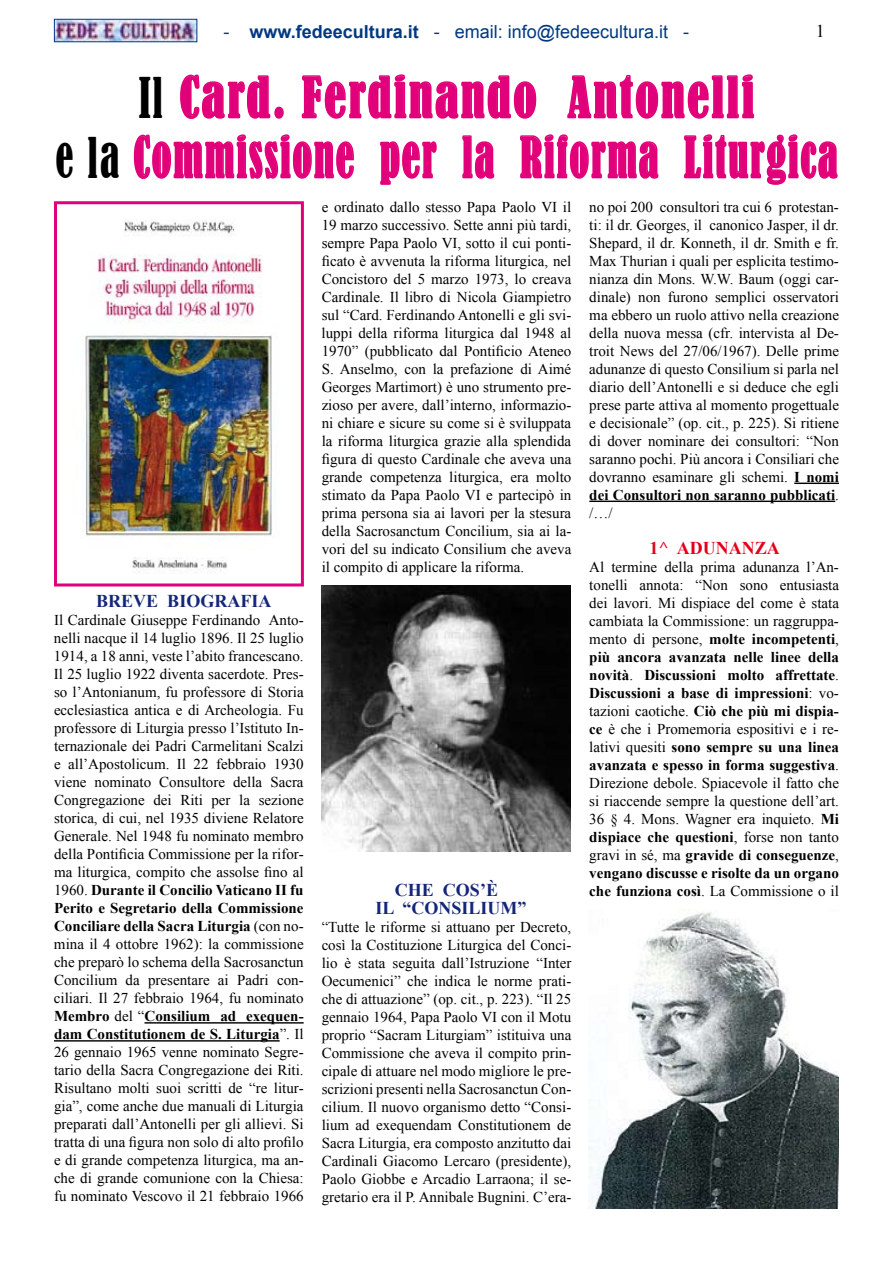
<style>
.page{position:relative;width:893px;height:1263px;background:#fff}
.page>*{position:absolute;margin:0;border:0;box-sizing:border-box;transform-origin:0 0}
.t1{font:condensed 52.65px/60px "Bernard";letter-spacing:.05em;color:#e2007a;text-align:center;scale:.92 1}
.t2{font:18px "Arial";color:#003882}
.t3{font:700 18px/18px "Times New Roman";color:#14267a;text-align:center}
.t4{font:700 18px "Times New Roman";color:#e2001a}
.t5{font:15px/18px "Times New Roman";color:#000;text-align:justify}
.s1{font-weight:700}
.s2{color:#000}
</style>
<div class="page">
<img style="left:56px;top:21px;width:139px;height:19px">
<div style="left:54px;top:19px;width:143px;height:23px;border:1px solid #003882"></div>
<svg style="left:133px;top:74px;width:705px;height:111px"></svg>
<img style="left:83px;top:219px;width:193px;height:354px">
<div style="left:54px;top:201px;width:250px;height:385px;border:3px solid #e2007a"></div>
<hr style="left:144px;top:1022px;width:160px;height:1px;background:#000">
<hr style="left:54px;top:1040px;width:226px;height:1px;background:#000">
<hr style="left:794px;top:483px;width:45px;height:1px;background:#000">
<hr style="left:589px;top:501px;width:246px;height:1px;background:#000">
<img style="left:321px;top:585px;width:249px;height:266px">
<img style="left:589px;top:910px;width:250px;height:299px">
<p class="t2" style="left:223px;top:20px;width:467px">- <span class="s1">www.fedeecultura.it</span> - email: info@fedeecultura.it -</p>
<h1 class="t1" style="left:55px;top:68px;width:852px"><span class="s2">Il</span> Card. Ferdinando Antonelli<br><span class="s2">e la</span> Commissione per la Riforma Liturgica</h1>
<p class="t3" style="left:96px;top:592px;width:177px">BREVE BIOGRAFIA</p>
<p class="t5" style="left:54px;top:611px;width:251px">Il Cardinale Giuseppe Ferdinando Anto&shy;nelli nacque il 1 4 luglio 1 896. Il 25 luglio 1 91 4, a 1 8 anni, veste l’abito francescano.<br>Il 25 luglio 1 922 diventa sacerdote. Pres&shy;so l’Antonianum, fu professore di Storia ecclesiastica antica e di Archeologia. Fu professore di Liturgia presso l’Istituto In&shy;ternazionale dei Padri Carmelitani Scalzi e all’Apostolicum. Il 22 febbraio 1 930 viene nominato Consultore della Sacra Congregazione dei Riti per la sezione storica, di cui, nel 1 935 diviene Relatore Generale. Nel 1 948 fu nominato membro della Pontificia Commissione per la rifor&shy;ma liturgica, compito che assolse fino al 1 960. <span class="s1">Durante il Concilio Vaticano II fu Perito e Segretario della Commissione Conciliare della Sacra Liturgia</span> (con no&shy;mina il 4 ottobre 1 962): la commissione che preparò lo schema della Sacrosanctun Concilium da presentare ai Padri con&shy;ciliari. Il 27 febbraio 1 964, fu nominato <span class="s1">Membro</span> del “<span class="s1">Consilium ad exequen&shy;dam Constitutionem de S. Liturgia</span>”. Il 26 gennaio 1 965 venne nominato Segre&shy;tario della Sacra Congregazione dei Riti.<br>Risultano molti suoi scritti de “re litur&shy;gia”, come anche due manuali di Liturgia preparati dall’Antonelli per gli allievi. Si tratta di una figura non solo di alto profilo e di grande competenza liturgica, ma an&shy;che di grande comunione con la Chiesa: fu nominato Vescovo il 21 febbraio 1 966</p>
<p class="t5" style="left:322px;top:197px;width:251px">e ordinato dallo stesso Papa Paolo VI il 1 9 marzo successivo. Sette anni più tardi, sempre Papa Paolo VI, sotto il cui ponti&shy;ficato è avvenuta la riforma liturgica, nel Concistoro del 5 marzo 1 973, lo creava Cardinale. Il libro di Nicola Giampietro sul “Card. Ferdinando Antonelli e gli svi&shy;luppi della riforma liturgica dal 1 948 al 1970” (pubblicato dal Pontificio Ateneo S. Anselmo, con la prefazione di Aimé Georges Martimort) è uno strumento pre&shy;zioso per avere, dall’interno, informazio&shy;ni chiare e sicure su come si è sviluppata la riforma liturgica grazie alla splendida figura di questo Cardinale che aveva una grande competenza liturgica, era molto stimato da Papa Paolo VI e partecipò in prima persona sia ai lavori per la stesura della Sacrosanctum Concilium, sia ai la&shy;vori del su indicato Consilium che aveva il compito di applicare la riforma.</p>
<p class="t3" style="left:375px;top:880px;width:153px">CHE COS’È<br>IL “CONSILIUM”</p>
<p class="t5" style="left:322px;top:917px;width:251px">“Tutte le riforme si attuano per Decreto, così la Costituzione Liturgica del Conci&shy;lio è stata seguita dall’Istruzione “Inter Oecumenici” che indica le norme prati&shy;che di attuazione” (op. cit., p. 223). “Il 25 gennaio 1 964, Papa Paolo VI con il Motu proprio “Sacram Liturgiam” istituiva una Commissione che aveva il compito prin&shy;cipale di attuare nel modo migliore le pre&shy;scrizioni presenti nella Sacrosanctun Con&shy;cilium. Il nuovo organismo detto “Consi&shy;lium ad exequendam Constitutionem de Sacra Liturgia, era composto anzitutto dai Cardinali Giacomo Lercaro (presidente), Paolo Giobbe e Arcadio Larraona; il se&shy;gretario era il P. Annibale Bugnini. C’era-</p>
<p class="t5" style="left:589px;top:197px;width:251px">no poi 200 consultori tra cui 6 protestan&shy;ti: il dr. Georges, il canonico Jasper, il dr.<br>Shepard, il dr. Konneth, il dr. Smith e fr.<br>Max Thurian i quali per esplicita testimo&shy;nianza din Mons. W.W. Baum (oggi car&shy;dinale) non furono semplici osservatori ma ebbero un ruolo attivo nella creazione della nuova messa (cfr. intervista al De&shy;troit News del 27/06/1 967). Delle prime adunanze di questo Consilium si parla nel diario dell’Antonelli e si deduce che egli prese parte attiva al momento progettuale e decisionale” (op. cit., p. 225). Si ritiene di dover nominare dei consultori: “Non saranno pochi. Più ancora i Consiliari che dovranno esaminare gli schemi. <span class="s1">I nomi dei Consultori non saranno pubblicati</span>. /…/</p>
<p class="t4" style="left:649px;top:535px;width:132px">1^ ADUNANZA</p>
<p class="t5" style="left:589px;top:557px;width:251px">Al termine della prima adunanza l’An&shy;tonelli annota: “Non sono entusiasta dei lavori. Mi dispiace del come è stata cambiata la Commissione: un raggruppa&shy;mento di persone, <span class="s1">molte incompetenti</span>, <span class="s1">più ancora avanzata nelle linee della novità</span>. <span class="s1">Discussioni molto affrettate</span>.<br><span class="s1">Discussioni a base di impressioni</span>: vo&shy;tazioni caotiche. <span class="s1">Ciò che più mi dispia&shy;ce</span> è che i Promemoria espositivi e i re&shy;lativi quesiti <span class="s1">sono sempre su una linea avanzata e spesso in forma suggestiva</span>.<br>Direzione debole. Spiacevole il fatto che si riaccende sempre la questione dell’art.<br>36 § 4. Mons. Wagner era inquieto. <span class="s1">Mi dispiace che questioni</span>, forse non tanto gravi in sé, ma <span class="s1">gravide di conseguenze</span>, <span class="s1">vengano discusse e risolte da un organo che funziona così</span>. La Commissione o il</p>
</div>
